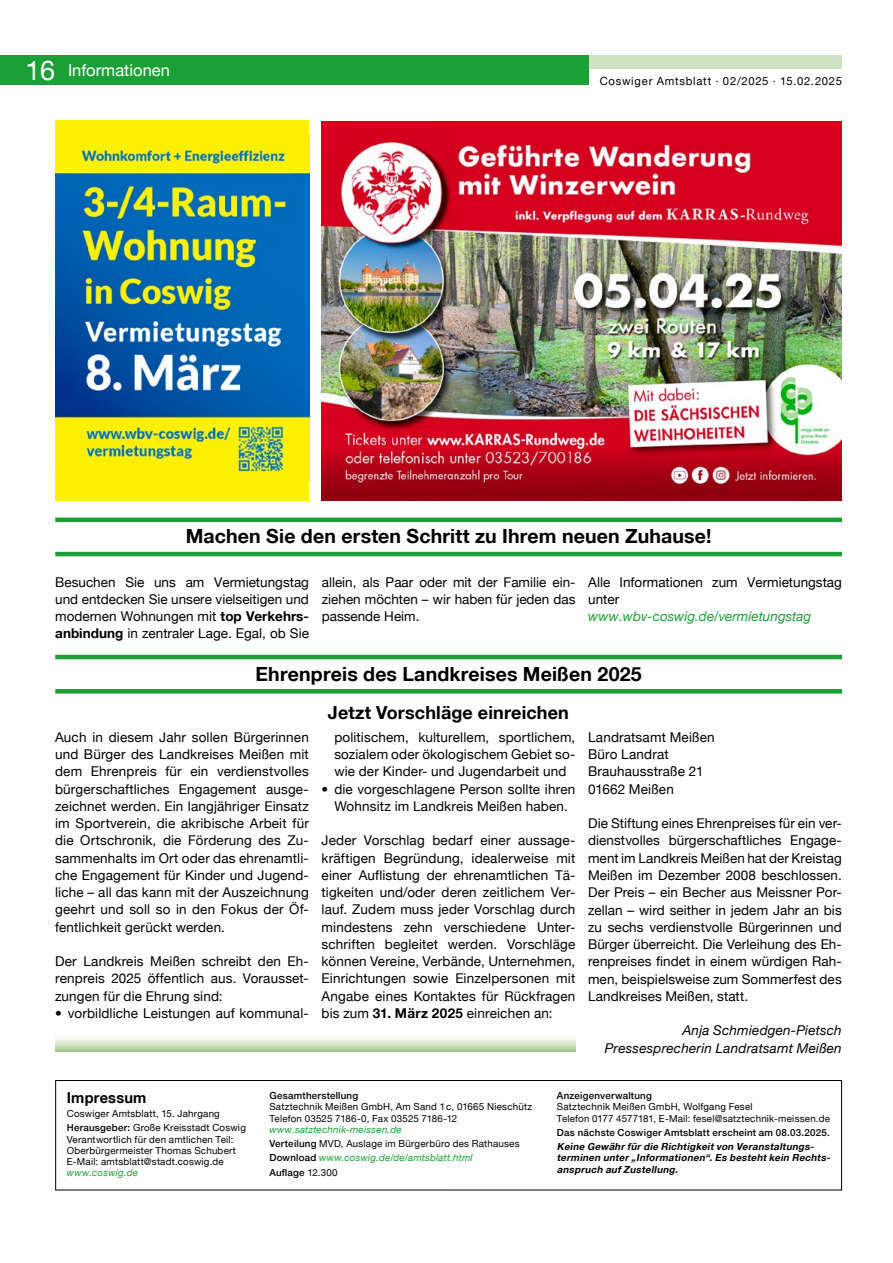
<style>
.page{position:relative;width:893px;height:1263px;background:#fff}
.page>*{position:absolute;margin:0;border:0;box-sizing:border-box;transform-origin:0 0}
.t1{font:700 19.5px "Helvetica Neue LT Pro";letter-spacing:.01em;color:#000}
.t2{font:700 18px "Helvetica Neue LT Pro";letter-spacing:.01em;color:#000}
.t3{font:16.5px "Helvetica Neue LT Pro";color:#fff}
.t4{font:700 15px "Helvetica Neue LT Pro";letter-spacing:.015em;color:#000}
.t5{font:13.5px/17.2px "Helvetica Neue LT Pro";letter-spacing:.01em;color:#000;text-align:justify}
.t6{font:italic 13.5px/17.2px "Helvetica Neue LT Pro";letter-spacing:.015em;color:#000;text-align:right}
.t7{font:italic 13.5px "Helvetica Neue LT Pro";color:#1ba037}
.t8{font:11.25px "Helvetica Neue LT Pro";letter-spacing:.07em;color:#000}
.t9{font:9.75px/11.2px "Helvetica Neue LT Pro";letter-spacing:.02em;color:#000}
.t10{font:italic 9.75px/14.2px "Helvetica Neue LT Pro";letter-spacing:.025em;color:#1ba037}
.t11{font:italic 700 9.75px/11.2px "Helvetica Neue LT Pro";color:#000}
.t12{font:500 9.75px "Helvetica Neue LT Pro";letter-spacing:.025em;color:#000}
.s1{font-size:27px}
.s2{font-weight:700}
.s3{font-weight:500}
.s4{font-weight:500;font-style:normal;color:#000}
.s5{font-style:normal;color:#000}
</style>
<div class="page">
<svg style="left:55px;top:1038px;width:520px;height:13px;background:#d1e4c6"></svg>
<svg style="left:55px;top:1080px;width:787px;height:111px"></svg>
<hr style="left:55px;top:655px;width:787px;height:4px;background:#1ba037">
<svg style="left:55px;top:689px;width:787px;height:4px;background:#1fa13b"></svg>
<div style="left:55px;top:120px;width:254px;height:380px;background:#fff000"></div>
<img style="left:55px;top:135px;width:254px;height:338px">
<hr style="left:55px;top:518px;width:787px;height:4px;background:#1ba037">
<hr style="left:55px;top:552px;width:787px;height:4px;background:#1ba037">
<img style="left:322px;top:122px;width:520px;height:378px">
<div style="left:587px;top:55px;width:255px;height:14px;background:#cfe2c3"></div>
<div style="left:0;top:55px;width:588px;height:30px;background:#1ba037"></div>
<p class="t3" style="left:26px;top:60px;width:261px"><span class="s1">16</span> Amtliche Bekanntmachungen</p>
<p class="t3" style="left:68px;top:60px;width:103px">Informationen</p>
<p class="t8" style="left:600px;top:74px;width:244px">Coswiger Amtsblatt · 02/2025 · 15.02.2025</p>
<h1 class="t1" style="left:186px;top:524px;width:527px">Machen Sie den ersten Schritt zu Ihrem neuen Zuhause!</h1>
<p class="t5" style="left:55px;top:573px;width:255px">Besuchen Sie uns am Vermietungstag und entdecken Sie unsere vielseitigen und modernen Wohnungen mit <span class="s2">top Verkehrs&shy;anbindung</span> in zentraler Lage. Egal, ob Sie</p>
<p class="t5" style="left:322px;top:573px;width:255px">allein, als Paar oder mit der Familie ein&shy;ziehen möchten – wir haben für jeden das passende Heim.</p>
<p class="t5" style="left:588px;top:573px;width:255px">Alle Informationen zum Vermietungstag unter</p>
<p class="t7" style="left:588px;top:608px;width:224px">www.wbv-coswig.de/vermietungstag</p>
<h1 class="t1" style="left:255px;top:661px;width:388px">Ehrenpreis des Landkreises Meißen 2025</h1>
<h2 class="t2" style="left:328px;top:702px;width:242px">Jetzt Vorschläge einreichen</h2>
<p class="t5" style="left:55px;top:728px;width:255px">Auch in diesem Jahr sollen Bürgerinnen und Bürger des Landkreises Meißen mit dem Ehrenpreis für ein verdienstvolles bürgerschaftliches Engagement ausge&shy;zeichnet werden. Ein langjähriger Einsatz im Sportverein, die akribische Arbeit für die Ortschronik, die Förderung des Zu&shy;sammenhalts im Ort oder das ehrenamtli&shy;che Engagement für Kinder und Jugend&shy;liche – all das kann mit der Auszeichnung geehrt und soll so in den Fokus der Öf&shy;fentlichkeit gerückt werden.</p>
<p class="t5" style="left:55px;top:952px;width:255px">Der Landkreis Meißen schreibt den Eh&shy;renpreis 2025 öffentlich aus. Vorausset&shy;zungen für die Ehrung sind:</p>
<p class="t5" style="left:55px;top:1004px;width:255px">• vorbildliche Leistungen auf kommunal-</p>
<p class="t5" style="left:588px;top:728px;width:128px;text-align:left">Landratsamt Meißen<br>Büro Landrat<br>Brauhausstraße 21<br>01662 Meißen</p>
<p class="t5" style="left:588px;top:814px;width:255px">Die Stiftung eines Ehrenpreises für ein ver&shy;dienstvolles bürgerschaftliches Engage&shy;ment im Landkreis Meißen hat der Kreistag Meißen im Dezember 2008 beschlossen.<br>Der Preis – ein Becher aus Meissner Por&shy;zellan – wird seither in jedem Jahr an bis zu sechs verdienstvolle Bürgerinnen und Bürger überreicht. Die Verleihung des Eh&shy;renpreises findet in einem würdigen Rah&shy;men, beispielsweise zum Sommerfest des Landkreises Meißen, statt.</p>
<p class="t6" style="left:605px;top:1021px;width:238px">Anja Schmiedgen-Pietsch<br>Pressesprecherin Landratsamt Meißen</p>
<p class="t5" style="left:334px;top:728px;width:242px">politischem, kulturellem, sportlichem, sozialem oder ökologischem Gebiet so&shy;wie der Kinder- und Jugendarbeit und</p>
<p class="t5" style="left:322px;top:780px;width:255px;text-align:center">• die vorgeschlagene Person sollte ihren<br>Wohnsitz im Landkreis Meißen haben.</p>
<p class="t5" style="left:322px;top:832px;width:255px">Jeder Vorschlag bedarf einer aussage&shy;kräftigen Begründung, idealerweise mit einer Auflistung der ehrenamtlichen Tä&shy;tigkeiten und/oder deren zeitlichem Ver&shy;lauf. Zudem muss jeder Vorschlag durch mindestens zehn verschiedene Unter&shy;schriften begleitet werden. Vorschläge können Vereine, Verbände, Unternehmen, Einrichtungen sowie Einzelpersonen mit Angabe eines Kontaktes für Rückfragen bis zum <span class="s2">31. März 2025</span> einreichen an:</p>
<p class="t4" style="left:67px;top:1088px;width:81px">Impressum</p>
<p class="t9" style="left:67px;top:1106px;width:181px;line-height:14.2px">Coswiger Amtsblatt, 15. Jahrgang<br><span class="s3">Herausgeber:</span> Große Kreisstadt Coswig</p>
<p class="t9" style="left:67px;top:1133px;width:171px">Verantwortlich für den amtlichen Teil:<br>Oberbürgermeister Thomas Schubert<br>E-Mail: amtsblatt@stadt.coswig.de</p>
<p class="t10" style="left:67px;top:1165px;width:73px">www.coswig.de</p>
<p class="t12" style="left:269px;top:1090px;width:90px">Gesamtherstellung</p>
<p class="t9" style="left:269px;top:1101px;width:264px">Satztechnik Meißen GmbH, Am Sand 1c, 01665 Nieschütz<br>Telefon 03525 7186-0, Fax 03525 7186-12</p>
<p class="t10" style="left:269px;top:1122px;width:252px">www.satztechnik-meissen.de<br><span class="s4">Verteilung</span> <span class="s5">MVD, Auslage im Bürgerbüro des Rathauses </span><span class="s4">Download</span> www.coswig.de/de/amtsblatt.html<br><span class="s4">Auflage</span> <span class="s5">12.300</span></p>
<p class="t12" style="left:557px;top:1090px;width:96px">Anzeigenverwaltung</p>
<p class="t9" style="left:557px;top:1101px;width:274px">Satztechnik Meißen GmbH, Wolfgang Fesel<br>Telefon 0177 4577181, E-Mail: fesel@satztechnik-meissen.de</p>
<p class="t12" style="left:557px;top:1126px;width:274px">Das nächste Coswiger Amtsblatt erscheint am 08.03.2025.</p>
<p class="t11" style="left:557px;top:1141px;width:277px">Keine Gewährfürdie Richtigkeitvon Veranstaltungs&shy;terminen unter„Informationen“.Es bestehtkein Rechts&shy;anspruch aufZustellung.</p>
</div>
